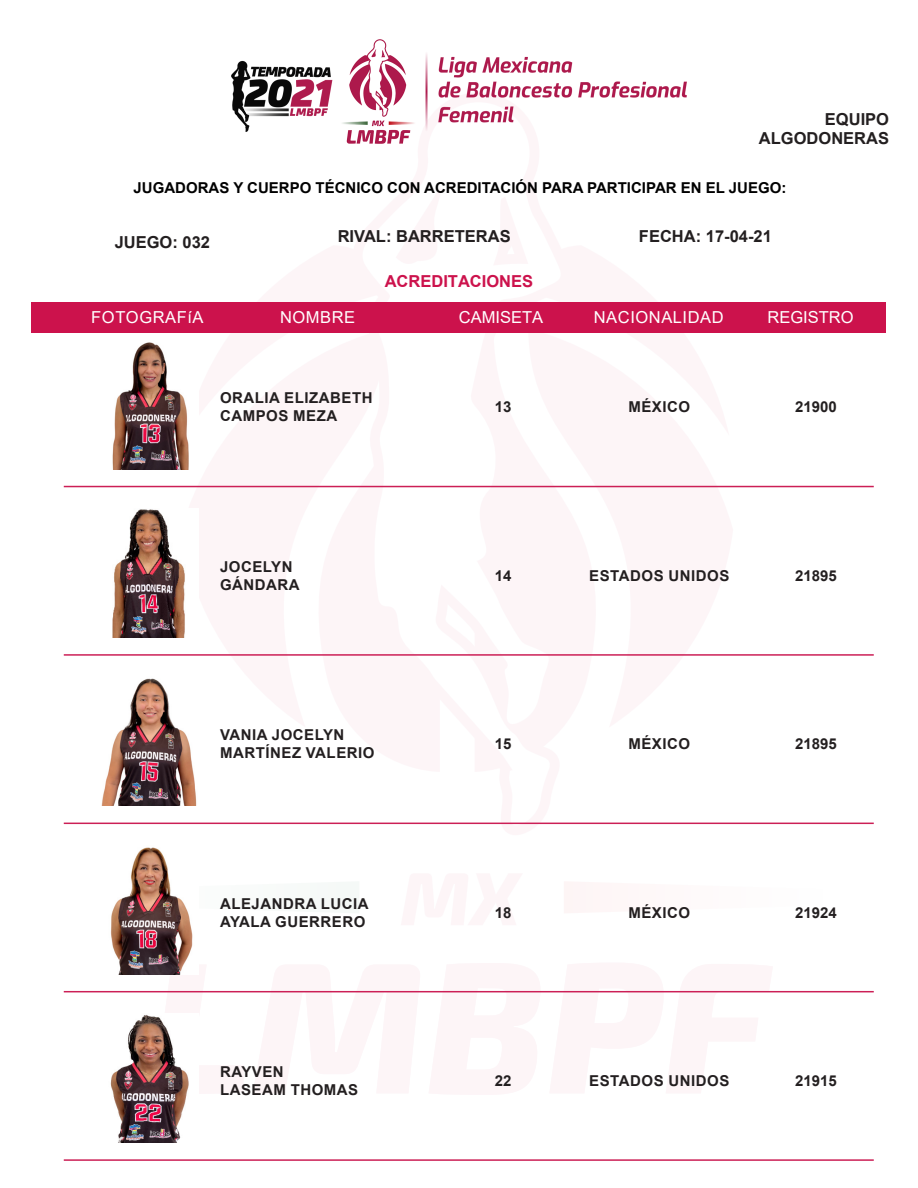
<style>
.page{position:relative;width:918px;height:1188px;background:#fff}
.page>*{position:absolute;margin:0;border:0;box-sizing:border-box;transform-origin:0 0}
.t1{font:700 16.5px/19.8px "Arial";color:#231f20;text-align:right}
.t2{font:16.5px "Arial";letter-spacing:.035em;color:#fff}
.t3{font:16.5px "Arial";color:#fff}
.t4{font:700 16.5px "Arial";color:#cc124c}
.t5{font:700 15px "Arial";letter-spacing:.035em;color:#231f20}
.t6{font:700 15px "Arial";color:#000}
</style>
<div class="page">
<svg style="left:145px;top:974px;width:639px;height:19px"></svg>
<svg style="left:360px;top:302px;width:203px;height:523px"></svg>
<div style="left:32px;top:303px;width:854px;height:30px;background:#cc124c"></div>
<img style="left:231px;top:39px;width:456px;height:105px">
<img style="left:112px;top:342px;width:77px;height:127px">
<hr style="left:64px;top:486px;width:810px;height:1px;background:#cc1f56">
<img style="left:112px;top:509px;width:73px;height:129px">
<hr style="left:64px;top:654px;width:810px;height:2px;background:#cc1f56">
<img style="left:102px;top:678px;width:95px;height:128px">
<hr style="left:64px;top:823px;width:810px;height:1px;background:#cc1f56">
<img style="left:111px;top:847px;width:82px;height:127px">
<hr style="left:64px;top:991px;width:810px;height:1px;background:#cc1f56">
<img style="left:110px;top:1015px;width:79px;height:128px">
<hr style="left:64px;top:1159px;width:810px;height:2px;background:#cc1f56">
<p class="t1" style="left:759px;top:109px;width:132px">EQUIPO<br>ALGODONERAS</p>
<p class="t6" style="left:134px;top:178px;width:654px">JUGADORAS Y CUERPO TÉCNICO CON ACREDITACIÓN PARA PARTICIPAR EN EL JUEGO:</p>
<p class="t1" style="left:115px;top:233px;width:97px">JUEGO: 032</p>
<p class="t1" style="left:338px;top:226px;width:174px">RIVAL: BARRETERAS</p>
<p class="t1" style="left:639px;top:226px;width:134px">FECHA: 17-04-21</p>
<p class="t4" style="left:385px;top:270px;width:150px">ACREDITACIONES</p>
<p class="t2" style="left:91px;top:306px;width:114px">FOTOGRAFíA</p>
<p class="t2" style="left:280px;top:306px;width:77px">NOMBRE</p>
<p class="t3" style="left:459px;top:306px;width:86px">CAMISETA</p>
<p class="t3" style="left:768px;top:306px;width:88px">REGISTRO</p>
<p class="t2" style="left:594px;top:306px;width:131px">NACIONALIDAD</p>
<p class="t5" style="left:220px;top:388px;width:154px">ORALIA ELIZABETH</p>
<p class="t5" style="left:220px;top:406px;width:119px">CAMPOS MEZA</p>
<p class="t5" style="left:220px;top:556px;width:74px">JOCELYN</p>
<p class="t5" style="left:220px;top:574px;width:81px">GÁNDARA</p>
<p class="t5" style="left:220px;top:724px;width:126px">VANIA JOCELYN</p>
<p class="t5" style="left:220px;top:742px;width:156px">MARTÍNEZ VALERIO</p>
<p class="t5" style="left:220px;top:893px;width:150px">ALEJANDRA LUCIA</p>
<p class="t5" style="left:220px;top:911px;width:147px">AYALA GUERRERO</p>
<p class="t5" style="left:220px;top:1061px;width:65px">RAYVEN</p>
<p class="t5" style="left:220px;top:1079px;width:140px">LASEAM THOMAS</p>
<p class="t5" style="left:495px;top:397px;width:18px">13</p>
<p class="t5" style="left:628px;top:397px;width:63px">MÉXICO</p>
<p class="t5" style="left:795px;top:397px;width:43px">21900</p>
<p class="t5" style="left:495px;top:565px;width:18px">14</p>
<p class="t5" style="left:589px;top:565px;width:142px">ESTADOS UNIDOS</p>
<p class="t5" style="left:795px;top:565px;width:43px">21895</p>
<p class="t5" style="left:495px;top:733px;width:18px">15</p>
<p class="t5" style="left:628px;top:733px;width:63px">MÉXICO</p>
<p class="t5" style="left:795px;top:733px;width:43px">21895</p>
<p class="t5" style="left:495px;top:902px;width:18px">18</p>
<p class="t5" style="left:628px;top:902px;width:63px">MÉXICO</p>
<p class="t5" style="left:795px;top:902px;width:43px">21924</p>
<p class="t5" style="left:495px;top:1070px;width:18px">22</p>
<p class="t5" style="left:589px;top:1070px;width:142px">ESTADOS UNIDOS</p>
<p class="t5" style="left:795px;top:1070px;width:43px">21915</p>
</div>
